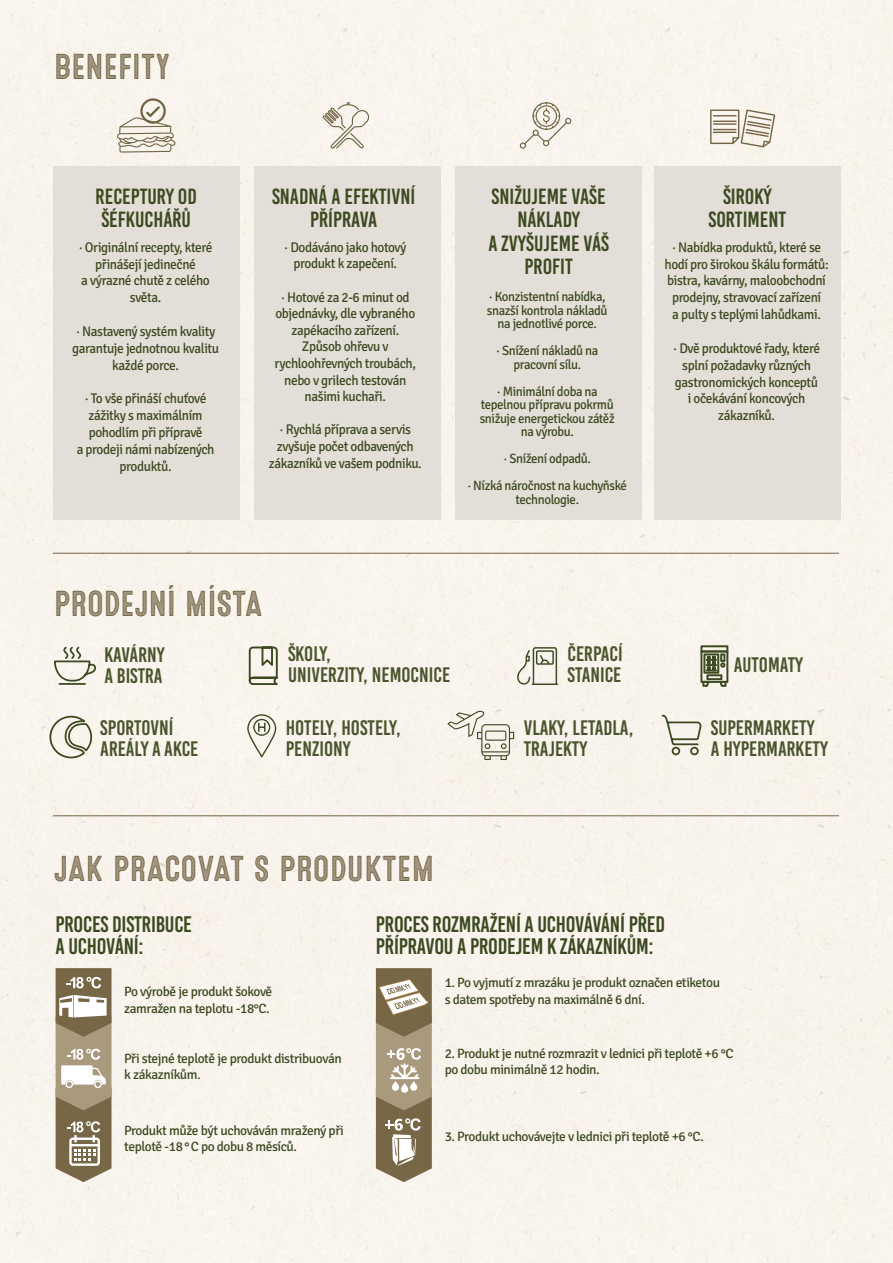
<style>
.page{position:relative;width:893px;height:1263px;background:#f9f4ed}
.page>*{position:absolute;margin:0;border:0;box-sizing:border-box;transform-origin:0 0}
.t1{font:36px "Microbrew Soft Five";letter-spacing:-.01em;color:#746345}
.t2{font:22.5px/22.5px "Bebas Kai";letter-spacing:-.01em;color:#3d4a21}
.t3{font:22.05px/23.2px "Bebas Kai";color:#3d4a21;text-align:center}
.t4{font:21px/21px "Bebas Kai";color:#4b552d}
.t5{font:14.1px/16.8px "Signika";letter-spacing:-.03em;color:#3d4a21;text-align:center;scale:.95 1}
.t6{font:13.5px/16.5px "Signika";letter-spacing:-.03em;color:#3d4a21}
.t7{font:13.5px/13.5px "Signika";letter-spacing:-.03em;color:#3d4a21;text-align:center;scale:.95 1}
</style>
<div class="page">
<div style="left:254px;top:166px;width:187px;height:353px;background:#e3ded7"></div>
<div style="left:53px;top:166px;width:187px;height:353px;background:#e3ded7"></div>
<div style="left:654px;top:166px;width:187px;height:353px;background:#e3ded7"></div>
<div style="left:455px;top:166px;width:187px;height:353px;background:#e3ded7"></div>
<svg style="left:323px;top:102px;width:47px;height:47px;background:#e2dbd0"></svg>
<svg style="left:520px;top:102px;width:51px;height:47px;background:#e4ded4"></svg>
<svg style="left:710px;top:109px;width:65px;height:39px;background:#d4ccbf"></svg>
<svg style="left:117px;top:98px;width:59px;height:55px;background:#dcd5c9"></svg>
<svg style="left:661px;top:714px;width:41px;height:42px;background:#d6d4c7"></svg>
<hr style="left:532px;top:683px;width:26px;height:2px;background:#3d4a21">
<svg style="left:517px;top:647px;width:40px;height:38px;background:#cbcabb"></svg>
<svg style="left:248px;top:646px;width:37px;height:40px"></svg>
<svg style="left:49px;top:715px;width:44px;height:44px;background:#d2d1c3"></svg>
<svg style="left:53px;top:645px;width:45px;height:41px"></svg>
<svg style="left:247px;top:714px;width:29px;height:43px"></svg>
<svg style="left:447px;top:709px;width:67px;height:51px;background:#dfdcd0"></svg>
<svg style="left:701px;top:645px;width:27px;height:41px"></svg>
<svg style="left:56px;top:968px;width:56px;height:214px"></svg>
<svg style="left:376px;top:968px;width:56px;height:214px;background:#9f9279"></svg>
<hr style="left:53px;top:553px;width:786px;height:1px;background:#746345">
<hr style="left:53px;top:815px;width:786px;height:1px;background:#746345">
<h1 class="t1" style="left:54px;top:46px;width:118px">BENEFITY</h1>
<h3 class="t3" style="left:96px;top:185px;width:103px;text-align:left">RECEPTURY OD<br>ŠÉFKUCHÁŘŮ</h3>
<p class="t5" style="left:79px;top:238px;width:142px">· Originální recepty, které přinášejí jedinečné<br>a výrazné chutě z celého světa.</p>
<p class="t5" style="left:72px;top:322px;width:156px">· Nastavený systém kvality garantuje jednotnou kvalitu každé porce.</p>
<p class="t5" style="left:77px;top:389px;width:147px">· To vše přináší chuťové zážitky s maximálním pohodlím při přípravě<br>a prodeji námi nabízených produktů.</p>
<h3 class="t3" style="left:272px;top:185px;width:145px">SNADNÁ A EFEKTIVNÍ<br>PŘÍPRAVA</h3>
<p class="t5" style="left:284px;top:238px;width:130px">· Dodáváno jako hotový produkt k zapečení.</p>
<p class="t5" style="left:275px;top:287px;width:150px">· Hotové za 2-6 minut od objednávky, dle vybraného zapékacího zařízení.<br>Způsob ohřevu v rychloohřevných troubách, nebo v grilech testován našimi kuchaři.</p>
<p class="t5" style="left:269px;top:420px;width:162px">· Rychlá příprava a servis zvyšuje počet odbavených zákazníků ve vašem podniku.</p>
<h3 class="t3" style="left:488px;top:185px;width:122px">SNIŽUJEME VAŠE<br>NÁKLADY<br>A ZVYŠUJEME VÁŠ<br>PROFIT</h3>
<p class="t7" style="left:487px;top:289px;width:129px">· Konzistentní nabídka, snazší kontrola nákladů na jednotlivé porce.</p>
<p class="t7" style="left:496px;top:343px;width:109px">· Snížení nákladů na pracovní sílu.</p>
<p class="t7" style="left:480px;top:383px;width:144px">· Minimální doba na tepelnou přípravu pokrmů snižuje energetickou zátěž na výrobu.</p>
<p class="t7" style="left:467px;top:444px;width:169px;line-height:27px">· Snížení odpadů.<br>· Nízká náročnost na kuchyňské</p>
<p class="t7" style="left:515px;top:491px;width:68px">technologie.</p>
<h1 class="t1" style="left:54px;top:583px;width:211px">PRODEJNÍ MÍSTA</h1>
<h3 class="t4" style="left:104px;top:645px;width:62px">KAVÁRNY<br>A BISTRA</h3>
<h3 class="t4" style="left:288px;top:643px;width:164px">ŠKOLY,<br>UNIVERZITY, NEMOCNICE</h3>
<h3 class="t4" style="left:568px;top:643px;width:57px">ČERPACÍ<br>STANICE</h3>
<h3 class="t4" style="left:100px;top:717px;width:100px">SPORTOVNÍ<br>AREÁLY A AKCE</h3>
<h3 class="t4" style="left:286px;top:717px;width:116px">HOTELY, HOSTELY,<br>PENZIONY</h3>
<h3 class="t4" style="left:524px;top:717px;width:111px">VLAKY, LETADLA,<br>TRAJEKTY</h3>
<h3 class="t3" style="left:708px;top:185px;width:79px">ŠIROKÝ<br>SORTIMENT</h3>
<p class="t5" style="left:665px;top:238px;width:174px">· Nabídka produktů, které se hodí pro širokou škálu formátů: bistra, kavárny, maloobchodní prodejny, stravovací zařízení<br>a pulty s teplými lahůdkami.</p>
<p class="t5" style="left:673px;top:339px;width:156px">· Dvě produktové řady, které splní požadavky různých gastronomických konceptů i očekávání koncových zákazníků.</p>
<h3 class="t4" style="left:734px;top:654px;width:71px">AUTOMATY</h3>
<h3 class="t4" style="left:711px;top:717px;width:119px">SUPERMARKETY<br>A HYPERMARKETY</h3>
<h1 class="t1" style="left:54px;top:848px;width:382px">JAK PRACOVAT S PRODUKTEM</h1>
<h2 class="t2" style="left:56px;top:913px;width:138px">PROCES DISTRIBUCE<br>A UCHOVÁNÍ:</h2>
<h2 class="t2" style="left:376px;top:913px;width:291px">PROCES ROZMRAŽENÍ A UCHOVÁVÁNÍ PŘED<br>PŘÍPRAVOU A PRODEJEM K ZÁKAZNÍKŮM:</h2>
<p class="t6" style="left:124px;top:983px;width:150px">Po výrobě je produkt šokově zamražen na teplotu -18°C.</p>
<p class="t6" style="left:124px;top:1049px;width:219px">Při stejné teplotě je produkt distribuován k zákazníkům.</p>
<p class="t6" style="left:124px;top:1121px;width:221px">Produkt může být uchováván mražený při teplotě -18°C po dobu 8 měsíců.</p>
<p class="t6" style="left:445px;top:974px;width:277px">1. Po vyjmutí z mrazáku je produkt označen etiketou s datem spotřeby na maximálně 6 dní.</p>
<p class="t6" style="left:445px;top:1044px;width:290px">2. Produkt je nutné rozmrazit v lednici při teplotě +6 °C po dobu minimálně 12 hodin.</p>
<p class="t6" style="left:445px;top:1128px;width:260px">3. Produkt uchovávejte v lednici při teplotě +6 °C.</p>
</div>
